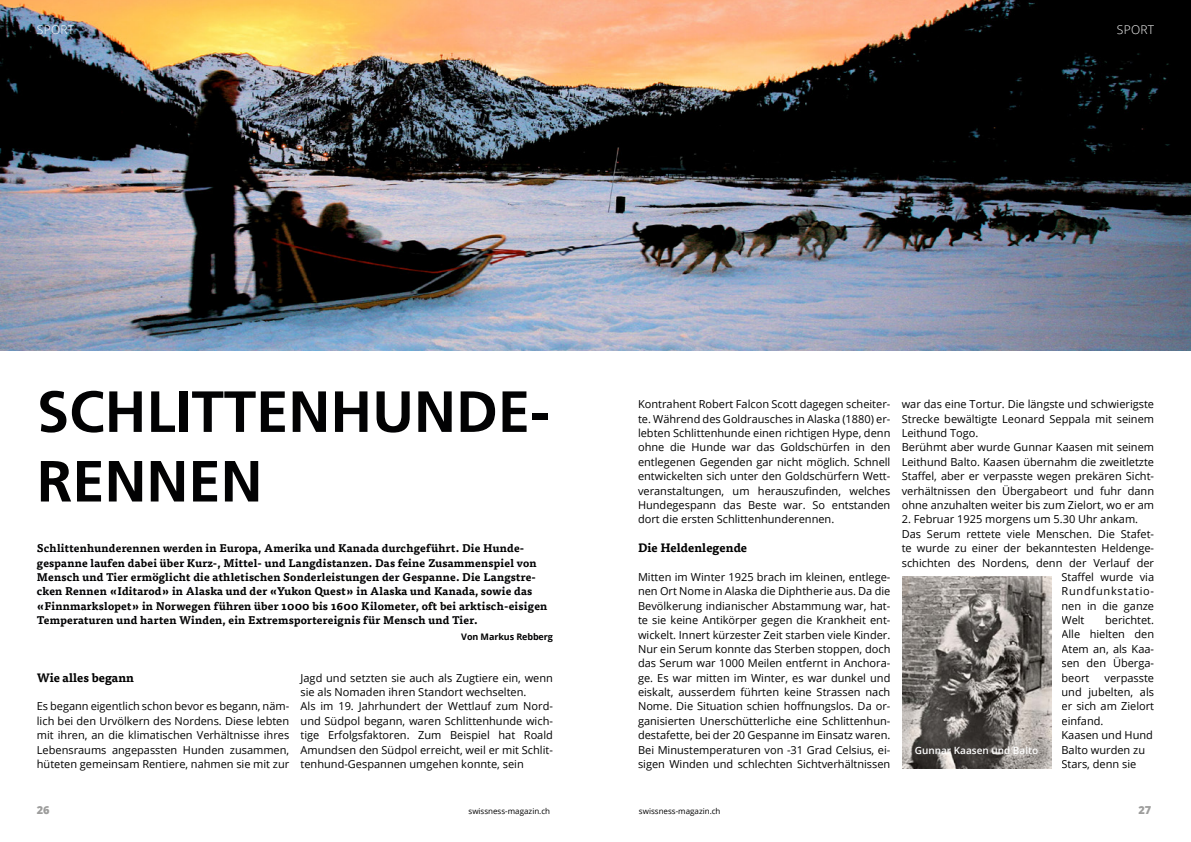
<style>
.page{position:relative;width:1191px;height:842px;background:#fff}
.page>*{position:absolute;margin:0;border:0;box-sizing:border-box;transform-origin:0 0}
.t1{font:700 58px/69.6px "Frutiger";color:#020203}
.t2{font:700 12px "Tisa Pro";color:#000}
.t3{font:300 12px "Open Sans";letter-spacing:.025em;color:#fff}
.t4{font:11px/14.4px "Open Sans";color:#000;text-align:justify}
.t5{font:700 11px/14.4px "Tisa Pro";letter-spacing:.015em;color:#020203}
.t6{font:11px "Open Sans";letter-spacing:.07em;color:#000}
.t7{font:800 11px "Open Sans";color:#9d9d9c}
.t8{font:600 10px "Open Sans";color:#fff}
.t9{font:700 9px "Open Sans";letter-spacing:-.01em;color:#020203}
.t10{font:8px "Open Sans";color:#000}
</style>
<div class="page">
<img style="left:0;top:0;width:1191px;height:351px">
<img style="left:902px;top:576px;width:149px;height:193px">
<p class="t3" style="left:37px;top:21px;width:39px">SPORT</p>
<p class="t3" style="left:1116px;top:21px;width:39px">SPORT</p>
<h1 class="t1" style="left:37px;top:377px;width:514px">SCHLITTENHUNDE-<br>RENNEN</h1>
<p class="t5" style="left:37px;top:540px;width:512px">Schlittenhunderennen werden in Europa, Amerika und Kanada durchgeführt. Die Hunde&shy;gespanne laufen dabei über Kurz-, Mittel- und Langdistanzen. Das feine Zusammenspiel von Mensch und Tier ermöglicht die athletischen Sonderleistungen der Gespanne. Die Langstre&shy;cken Rennen «Iditarod» in Alaska und der «Yukon Quest» in Alaska und Kanada, sowie das «Finnmarkslopet» in Norwegen führen über 1000 bis 1600 Kilometer, oft bei arktisch-eisigen Temperaturen und harten Winden, ein Extremsportereignis für Mensch und Tier.</p>
<p class="t9" style="left:461px;top:631px;width:93px">Von Markus Rebberg</p>
<p class="t2" style="left:37px;top:668px;width:99px">Wie alles begann</p>
<p class="t4" style="left:37px;top:699px;width:254px">Es begann eigentlich schon bevor es begann, näm&shy;lich bei den Urvölkern des Nordens. Diese lebten mit ihren, an die klimatischen Verhältnisse ihres Lebensraums angepassten Hunden zusammen, hüteten gemeinsam Rentiere, nahmen sie mit zur</p>
<p class="t4" style="left:300px;top:670px;width:254px;text-align:left">Jagd und setzten sie auch als Zugtiere ein, wenn sie als Nomaden ihren Standort wechselten.<br>Als im 19. Jahrhundert der Wettlauf zum Nord&shy;und Südpol begann, waren Schlittenhunde wich&shy;tige Erfolgsfaktoren. Zum Beispiel hat Roald Amundsen den Südpol erreicht, weil er mit Schlit&shy;tenhund-Gespannen umgehen konnte, sein</p>
<p class="t4" style="left:638px;top:397px;width:254px">Kontrahent Robert Falcon Scott dagegen scheiter&shy;te. Während des Goldrausches in Alaska (1880) er&shy;lebten Schlittenhunde einen richtigen Hype, denn ohne die Hunde war das Goldschürfen in den entlegenen Gegenden gar nicht möglich. Schnell entwickelten sich unter den Goldschürfern Wett&shy;veranstaltungen, um herauszufinden, welches Hundegespann das Beste war. So entstanden dort die ersten Schlittenhunderennen.</p>
<p class="t2" style="left:638px;top:538px;width:111px">Die Heldenlegende</p>
<p class="t4" style="left:638px;top:569px;width:254px">Mitten im Winter 1925 brach im kleinen, entlege&shy;nen Ort Nome in Alaska die Diphtherie aus. Da die Bevölkerung indianischer Abstammung war, hat&shy;te sie keine Antikörper gegen die Krankheit ent&shy;wickelt. Innert kürzester Zeit starben viele Kinder.<br>Nur ein Serum konnte das Sterben stoppen, doch das Serum war 1000 Meilen entfernt in Anchora&shy;ge. Es war mitten im Winter, es war dunkel und eiskalt, ausserdem führten keine Strassen nach Nome. Die Situation schien hoffnungslos. Da or&shy;ganisierten Unerschütterliche eine Schlittenhun&shy;destafette, bei der 20 Gespanne im Einsatz waren.<br>Bei Minustemperaturen von -31 Grad Celsius, ei&shy;sigen Winden und schlechten Sichtverhältnissen</p>
<p class="t4" style="left:901px;top:397px;width:254px;text-align:left">war das eine Tortur. Die längste und schwierigste Strecke bewältigte Leonard Seppala mit seinem Leithund Togo.<br>Berühmt aber wurde Gunnar Kaasen mit seinem Leithund Balto. Kaasen übernahm die zweitletzte Staffel, aber er verpasste wegen prekären Sicht&shy;verhältnissen den Übergabeort und fuhr dann ohne anzuhalten weiter bis zum Zielort, wo er am</p>
<p class="t4" style="left:901px;top:512px;width:238px">2. Februar 1925 morgens um 5.30 Uhr ankam.</p>
<p class="t4" style="left:901px;top:526px;width:254px">Das Serum rettete viele Menschen. Die Stafet-</p>
<p class="t4" style="left:901px;top:541px;width:254px">te wurde zu einer der bekanntesten Heldenge-</p>
<p class="t4" style="left:901px;top:555px;width:254px">schichten des Nordens, denn der Verlauf der</p>
<p class="t4" style="left:1061px;top:569px;width:94px">Staffel wurde via</p>
<p class="t6" style="left:1061px;top:584px;width:94px">Rundfunkstatio-</p>
<p class="t4" style="left:1061px;top:598px;width:94px">nen in die ganze</p>
<p class="t4" style="left:1061px;top:613px;width:25px">Welt</p>
<p class="t4" style="left:1061px;top:613px;width:94px;text-indent:44px">berichtet.<br>Alle hielten den Atem an, als Kaa&shy;sen den Überga&shy;beort</p>
<p class="t4" style="left:1061px;top:670px;width:94px;text-align:left;text-indent:43px">verpasste und jubelten, als er sich am Zielort einfand.<br>Kaasen und Hund<br>Balto wurden zu<br>Stars, denn sie</p>
<p class="t8" style="left:914px;top:743px;width:125px">Gunnar Kaasen und Balto</p>
<p class="t7" style="left:37px;top:801px;width:14px">26</p>
<p class="t10" style="left:468px;top:805px;width:83px">swissness-magazin.ch</p>
<p class="t10" style="left:639px;top:805px;width:83px">swissness-magazin.ch</p>
<p class="t7" style="left:1138px;top:801px;width:14px">27</p>
</div>
